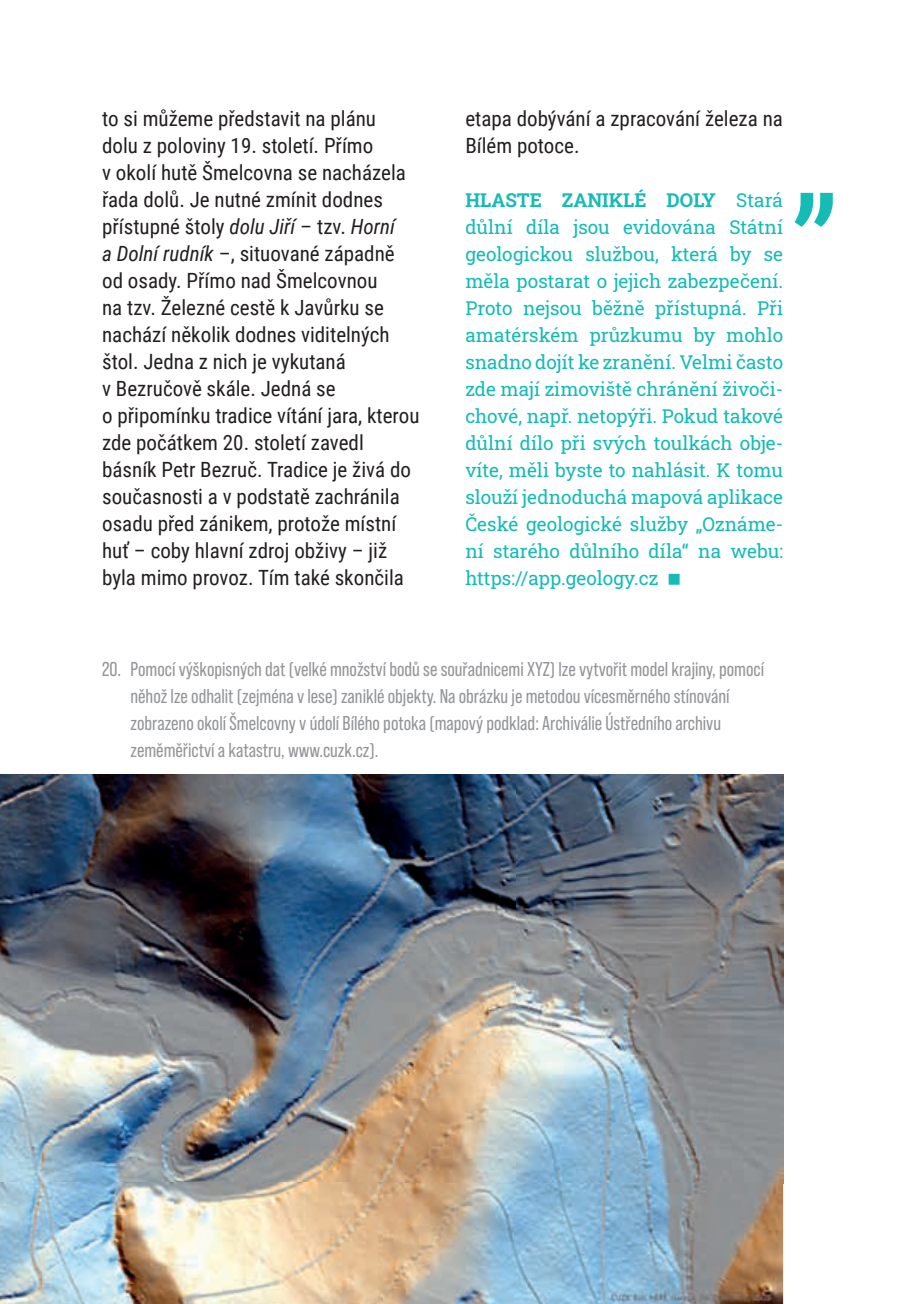
<style>
.page{position:relative;width:908px;height:1304px;background:#fff}
.page>*{position:absolute;margin:0;border:0;box-sizing:border-box;transform-origin:0 0}
.t1{font:21px/27px "Roboto Condensed";color:#231f20}
.t2{font:20px/27px "Bebas Neue Pro";color:#939598}
.t3{font:19px/27px "Roboto Slab";color:#15bbb5;text-align:justify}
.s1{font-style:italic}
.s2{font-weight:700}
.s3{font-family:"Cardo"}
</style>
<div class="page">
<svg style="left:794px;top:193px;width:38px;height:34px"></svg>
<img style="left:0;top:774px;width:782px;height:530px">
<img style="left:402px;top:1227px;width:17px;height:17px">
<img style="left:419px;top:1227px;width:37px;height:17px">
<img style="left:465px;top:1227px;width:17px;height:17px">
<p class="t1" style="left:102px;top:104px;width:319px">to si můžeme představit na plánu<br>dolu z poloviny 19. století. Přímo<br>v okolí hutě Šmelcovna se nacházela řada dolů. Je nutné zmínit dodnes přístupné štoly <span class="s1">dolu Jiří</span> – tzv. <span class="s1">Horní<br>a Dolní rudník</span> –, situované západně od osady. Přímo nad Šmelcovnou<br>na tzv. Železné cestě k Javůrku se nachází několik dodnes viditelných štol. Jedna z nich je vykutaná<br>v Bezručově skále. Jedná se<br>o připomínku tradice vítání jara, kterou zde počátkem 20. století zavedl básník Petr Bezruč. Tradice je živá do současnosti a v podstatě zachránila osadu před zánikem, protože místní huť – coby hlavní zdroj obživy – již byla mimo provoz. Tím také skončila</p>
<p class="t1" style="left:465px;top:104px;width:319px">etapa dobývání a zpracování železa na<br>Bílém potoce.</p>
<p class="t3" style="left:465px;top:186px;width:319px"><span class="s2">HLASTE ZANIKLÉ DOLY</span> Stará důlní díla jsou evidována Státní geologickou službou, která by se měla postarat o jejich zabezpečení.<br>Proto nejsou běžně přístupná. Při amatérském průzkumu by mohlo snadno dojít ke zranění. Velmi často zde mají zimoviště chránění živoči&shy;chové, např. netopýři. Pokud takové důlní dílo při svých toulkách obje&shy;víte, měli byste to nahlásit. K tomu slouží jednoduchá mapová aplikace České geologické služby „Oznáme&shy;ní starého důlního díla“ na webu: https://app.geology.cz <span class="s3">■</span></p>
<p class="t2" style="left:130px;top:655px;width:634px;text-indent:-28px">20. Pomocí výškopisných dat (velké množství bodů se souřadnicemi XYZ) lze vytvořit model krajiny, pomocí něhož lze odhalit (zejména v lese) zaniklé objekty. Na obrázku je metodou vícesměrného stínování zobrazeno okolí Šmelcovny v údolí Bílého potoka (mapový podklad: Archiválie Ústředního archivu zeměměřictví a katastru, www.cuzk.cz).</p>
</div>
